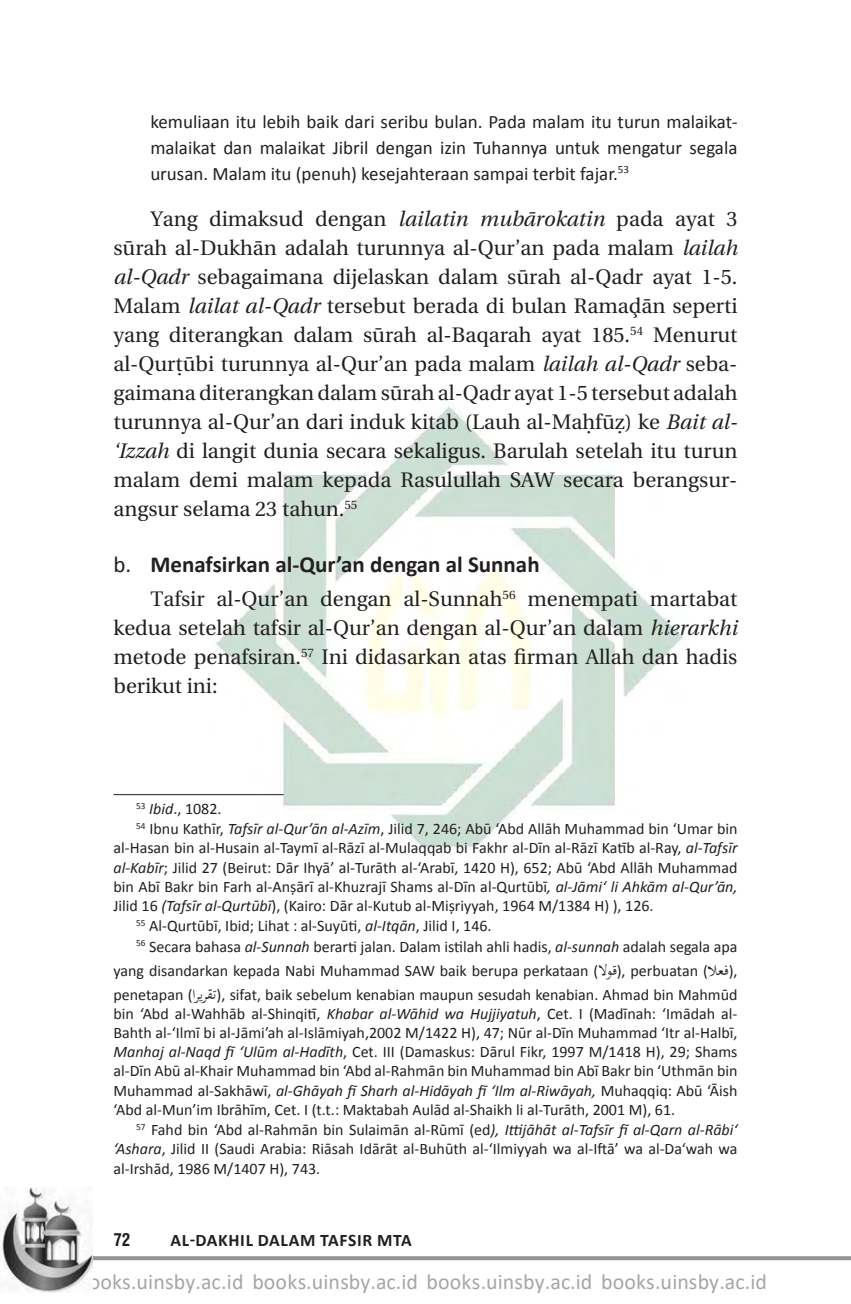
<style>
.page{position:relative;width:851px;height:1304px;background:#fff}
.page>*{position:absolute;margin:0;border:0;box-sizing:border-box;transform-origin:0 0}
.sub_3{font:700 23px "Calibri";color:#231f20}
.t1{font:22px "Calibri";letter-spacing:.005em;color:#a6a6a6}
.bodytek{font:21px/29px "Linguistics Pro";color:#231f20}
.Firman{font:19px/26px "Calibri";color:#231f20;text-align:justify}
.t2{font:700 17.6px "Calibri";letter-spacing:.04em;color:#231f20}
.t3{font:700 condensed 17px "Swiss 721 BT";color:#231f20}
.footnote{font:16px/19.2px "Calibri";color:#231f20;text-align:justify}
.s1{font-style:italic}
.s2{font-weight:400}
.s3{font-family:"Traditional Arabic";font-size:20px}
</style>
<div class="page">
<img style="left:208px;top:405px;width:475px;height:443px">
<img style="left:2px;top:1188px;width:91px;height:105px">
<svg style="left:93px;top:1256px;width:757px;height:4px;background:#989a9d"></svg>
<hr style="left:113px;top:794px;width:170px;height:1px;background:#231f20">
<p class="Firman" style="left:150px;top:107px;width:588px">kemuliaan itu lebih baik dari seribu bulan. Pada malam itu turun malaikat&shy;malaikat dan malaikat Jibril dengan izin Tuhannya untuk mengatur segala urusan. Malam itu (penuh) kesejahteraan sampai terbit fajar.<sup>53</sup></p>
<p class="bodytek" style="left:113px;top:204px;width:625px;text-indent:37px">Yang dimaksud dengan <span class="s1">lailatin mubārokatin</span> pada ayat 3 sūrah al-Dukhān adalah turunnya al-Qur’an pada malam <span class="s1">lailah al-Qadr</span> sebagaimana dijelaskan dalam sūrah al-Qadr ayat 1-5.<br>Malam <span class="s1">lailat al-Qadr</span> tersebut berada di bulan Ramaḑān seperti yang diterangkan dalam sūrah al-Baqarah ayat 185.<sup>54</sup> Menurut al-Qurṭūbi turunnya al-Qur’an pada malam <span class="s1">lailah al-Qadr</span> seba&shy;gaimana diterangkan dalam sūrah al-Qadr ayat 1-5 tersebut adalah turunnya al-Qur’an dari induk kitab (Lauh al-Maḥfūẓ) ke <span class="s1">Bait al-‘Izzah</span> di langit dunia secara sekaligus. Barulah setelah itu turun malam demi malam kepada Rasulullah SAW secara berangsur&shy;angsur selama 23 tahun.<sup>55</sup></p>
<p class="sub_3" style="left:113px;top:550px;width:427px"><span class="s2">b.</span> Menafsirkan al-Qur’an dengan al Sunnah</p>
<p class="bodytek" style="left:113px;top:585px;width:625px;text-align:justify;text-indent:37px">Tafsir al-Qur’an dengan al-Sunnah<sup>56</sup> menempati martabat kedua setelah tafsir al-Qur’an dengan al-Qur’an dalam <span class="s1">hierarkhi </span>metode penafsiran.<sup>57</sup> Ini didasarkan atas firman Allah dan hadis berikut ini:</p>
<p class="footnote" style="left:136px;top:798px;width:87px"><sup>53</sup> <span class="s1">Ibid</span>., 1082.</p>
<p class="footnote" style="left:113px;top:818px;width:625px;text-indent:23px"><sup>54</sup> Ibnu Kathīr, <span class="s1">Tafsīr al-Qur’ān al-Azīm</span>, Jilid 7, 246; Abū ‘Abd Allāh Muhammad bin ‘Umar bin al-Hasan bin al-Husain al-Taymī al-Rāzī al-Mulaqqab bi Fakhr al-Dīn al-Rāzī Katīb al-Ray, <span class="s1">al-Tafsīr al-Kabīr</span>; Jilid 27 (Beirut: Dār Ihyā’ al-Turāth al-‘Arabī, 1420 H), 652; Abū ‘Abd Allāh Muhammad bin Abī Bakr bin Farh al-Anșārī al-Khuzrajī Shams al-Dīn al-Qurtūbī<span class="s1">, al-Jāmi‘ li Ahkām al-Qur’ān, </span>Jilid 16 <span class="s1">(Tafsīr al-Qurtūbī</span>), (Kairo: Dār al-Kutub al-Mișriyyah, 1964 M/1384 H) ), 126.</p>
<p class="footnote" style="left:136px;top:916px;width:357px"><sup>55</sup> Al-Qurtūbī, Ibid; Lihat : al-Suyūti, <span class="s1">al-Itqān</span>, Jilid I, 146.</p>
<p class="footnote" style="left:113px;top:934px;width:625px;line-height:24px;text-indent:23px"><sup>56</sup> Secara bahasa <span class="s1">al-Sunnah</span> berarti jalan. Dalam istilah ahli hadis, <span class="s1">al-sunnah</span> adalah segala apa yang disandarkan kepada Nabi Muhammad SAW baik berupa perkataan ( <span class="s3">قوال</span> (, perbuatan ( <span class="s3">فعال</span> (, penetapan ( <span class="s3">تقريرا</span> (, sifat, baik sebelum kenabian maupun sesudah kenabian. Ahmad bin Mahmūd</p>
<p class="footnote" style="left:113px;top:1003px;width:625px">bin ‘Abd al-Wahhāb al-Shinqitī, <span class="s1">Khabar al-Wāhid wa Hujjiyatuh</span>, Cet. I (Madīnah: ‘Imādah al-Bahth al-‘Ilmī bi al-Jāmi’ah al-Islāmiyah,2002 M/1422 H), 47; Nūr al-Dīn Muhammad ‘Itr al-Halbī, <span class="s1">Manhaj al-Naqd fī ‘Ulūm al-Hadīth</span>, Cet. III (Damaskus: Dārul Fikr, 1997 M/1418 H), 29; Shams al-Dīn Abū al-Khair Muhammad bin ‘Abd al-Rahmān bin Muhammad bin Abī Bakr bin ‘Uthmān bin Muhammad al-Sakhāwī, <span class="s1">al-Ghāyah fī Sharh al-Hidāyah fī ‘Ilm al-Riwāyah,</span> Muhaqqiq: Abū ‘Āish ‘Abd al-Mun’im Ibrāhīm, Cet. I (t.t.: Maktabah Aulād al-Shaikh li al-Turāth, 2001 M), 61.</p>
<p class="footnote" style="left:113px;top:1119px;width:625px;text-indent:23px"><sup>57</sup> Fahd bin ‘Abd al-Rahmān bin Sulaimān al-Rūmī (ed<span class="s1">), Ittijāhāt al-Tafsīr fī al-Qarn al-Rābi‘ ‘Ashara</span>, Jilid II (Saudi Arabia: Riāsah Idārāt al-Buhūth al-‘Ilmiyyah wa al-Iftā’ wa al-Da‘wah wa al-Irshād, 1986 M/1407 H), 743.</p>
<p class="t3" style="left:113px;top:1230px;width:18px">72</p>
<p class="t2" style="left:170px;top:1229px;width:243px">AL-DAKHIL DALAM TAFSIR MTA</p>
<h2 class="t1" style="left:77px;top:1273px;width:691px">books.uinsby.ac.id books.uinsby.ac.id books.uinsby.ac.id books.uinsby.ac.id</h2>
</div>
